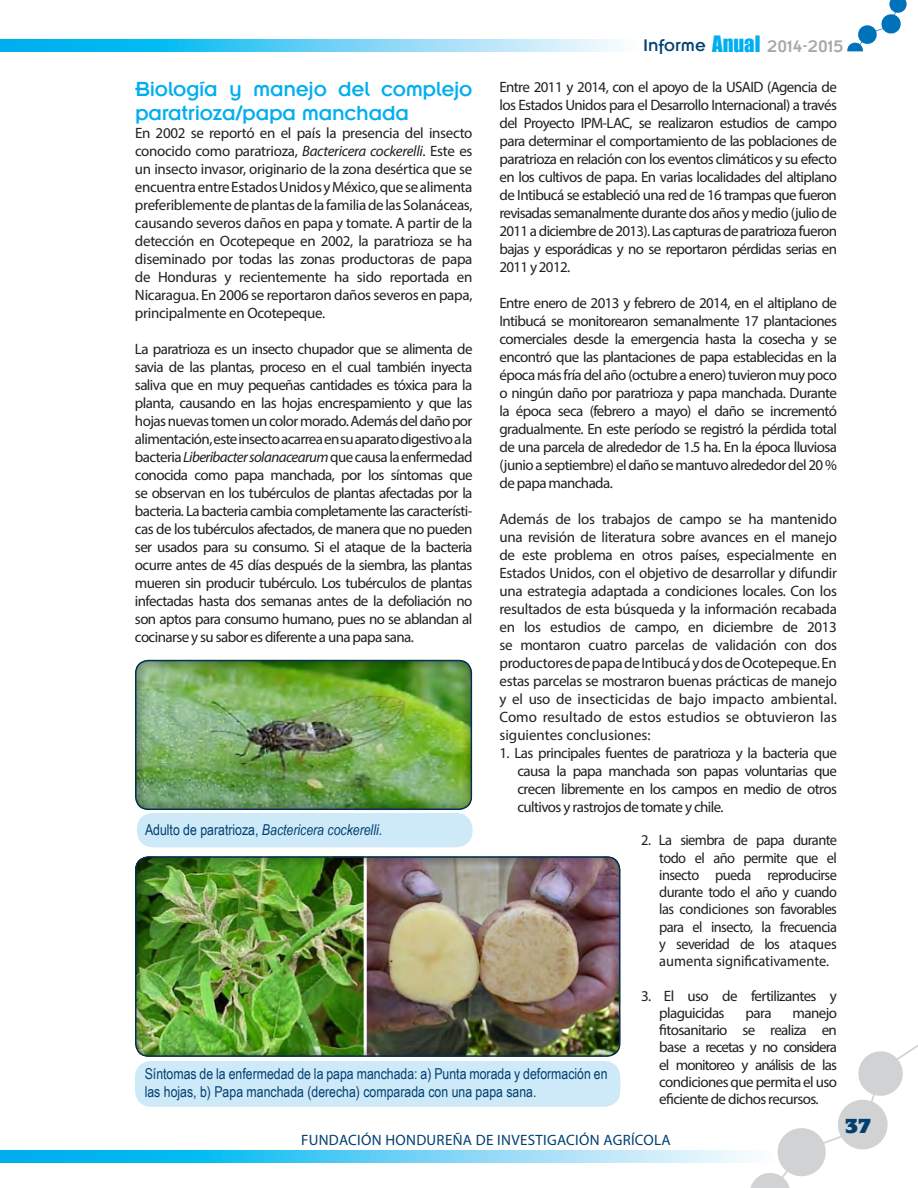
<style>
.page{position:relative;width:918px;height:1188px;background:#fff}
.page>*{position:absolute;margin:0;border:0;box-sizing:border-box;transform-origin:0 0}
.cuerpo{font:21px/24px "Emblem";letter-spacing:-.015em;color:#00aeef}
.t1{font:21px "Bevan";color:#004071}
.t2{font:17.25px "Emblem";color:#a8a9ad}
.cuerpo-2{font:15px/18px "Myriad Pro";letter-spacing:-.04em;color:#231f20;text-align:justify}
.cuerpo-3{font:15px/17.2px "Myriad Pro";letter-spacing:-.04em;color:#231f20;text-align:justify;scale:.96 1}
.Pie_de_Fotos{font:15px/18px "Arial Narrow";color:#004071}
.t3{font:15px "Myriad Pro";letter-spacing:.02em;color:#004071}
.Pie_de_Fotos-2{font:italic 15px "Arial Narrow";color:#004071}
.s1{font-style:italic}
.s2{color:#004071}
.s3{font-family:"Impact";font-size:20.7px;color:#00aeef}
.s4{font-style:normal}
</style>
<div class="page">
<svg style="left:0;top:1151px;width:738px;height:11px;background:#5fcef5"></svg>
<svg style="left:738px;top:1045px;width:180px;height:143px"></svg>
<svg style="left:847px;top:0;width:60px;height:51px"></svg>
<svg style="left:0;top:40px;width:620px;height:11px;background:#63cff5"></svg>
<div style="left:133px;top:657px;width:339px;height:154px;background:#231f20;opacity:.5"></div>
<div style="left:137px;top:813px;width:336px;height:34px;background:#cee9f8;border-radius:16px"></div>
<div style="left:132px;top:853px;width:489px;height:204px;background:#231f20;opacity:.5"></div>
<div style="left:135px;top:1061px;width:485px;height:46px;background:#cee9f8;border-radius:16px"></div>
<p class="cuerpo" style="left:135px;top:77px;width:339px">Biología y manejo del complejo paratrioza/papa manchada</p>
<p class="cuerpo-2" style="left:135px;top:123px;width:339px">En 2002 se reportó en el país la presencia del insecto conocido como paratrioza, <span class="s1">Bactericera cockerelli</span>. Este es un insecto invasor, originario de la zona desértica que se encuentra entre Estados Unidos y México, que se alimenta preferiblemente de plantas de la familia de las Solanáceas, causando severos daños en papa y tomate. A partir de la detección en Ocotepeque en 2002, la paratrioza se ha diseminado por todas las zonas productoras de papa de Honduras y recientemente ha sido reportada en Nicaragua. En 2006 se reportaron daños severos en papa, principalmente en Ocotepeque.</p>
<p class="cuerpo-2" style="left:135px;top:339px;width:339px">La paratrioza es un insecto chupador que se alimenta de savia de las plantas, proceso en el cual también inyecta saliva que en muy pequeñas cantidades es tóxica para la planta, causando en las hojas encrespamiento y que las hojas nuevas tomen un color morado. Además del daño por alimentación, este insecto acarrea en su aparato digestivo a la bacteria <span class="s1">Liberibacter solanacearum</span> que causa la enfermedad conocida como papa manchada, por los síntomas que se observan en los tubérculos de plantas afectadas por la bacteria. La bacteria cambia completamente las característi&shy;cas de los tubérculos afectados, de manera que no pueden ser usados para su consumo. Si el ataque de la bacteria ocurre antes de 45 días después de la siembra, las plantas mueren sin producir tubérculo. Los tubérculos de plantas infectadas hasta dos semanas antes de la defoliación no son aptos para consumo humano, pues no se ablandan al cocinarse y su sabor es diferente a una papa sana.</p>
<p class="t2" style="left:643px;top:37px;width:202px"><span class="s2">Informe</span> <span class="s3">Anual</span> 2014-2015</p>
<p class="cuerpo-2" style="left:499px;top:78px;width:339px">Entre 2011 y 2014, con el apoyo de la USAID (Agencia de los Estados Unidos para el Desarrollo Internacional) a través del Proyecto IPM-LAC, se realizaron estudios de campo para determinar el comportamiento de las poblaciones de paratrioza en relación con los eventos climáticos y su efecto en los cultivos de papa. En varias localidades del altiplano de Intibucá se estableció una red de 16 trampas que fueron revisadas semanalmente durante dos años y medio (julio de 2011 a diciembre de 2013). Las capturas de paratrioza fueron bajas y esporádicas y no se reportaron pérdidas serias en 2011 y 2012.</p>
<p class="cuerpo-2" style="left:499px;top:294px;width:339px">Entre enero de 2013 y febrero de 2014, en el altiplano de Intibucá se monitorearon semanalmente 17 plantaciones comerciales desde la emergencia hasta la cosecha y se encontró que las plantaciones de papa establecidas en la época más fría del año (octubre a enero) tuvieron muy poco o ningún daño por paratrioza y papa manchada. Durante la época seca (febrero a mayo) el daño se incrementó gradualmente. En este período se registró la pérdida total de una parcela de alrededor de 1.5 ha. En la época lluviosa (junio a septiembre) el daño se mantuvo alrededor del 20 % de papa manchada.</p>
<p class="cuerpo-2" style="left:499px;top:510px;width:339px">Además de los trabajos de campo se ha mantenido una revisión de literatura sobre avances en el manejo de este problema en otros países, especialmente en Estados Unidos, con el objetivo de desarrollar y difundir una estrategia adaptada a condiciones locales. Con los resultados de esta búsqueda y la información recabada en los estudios de campo, en diciembre de 2013 se montaron cuatro parcelas de validación con dos productores de papa de Intibucá y dos de Ocotepeque. En estas parcelas se mostraron buenas prácticas de manejo y el uso de insecticidas de bajo impacto ambiental.<br>Como resultado de estos estudios se obtuvieron las siguientes conclusiones:</p>
<p class="cuerpo-2" style="left:518px;top:744px;width:321px;text-indent:-18px">1. Las principales fuentes de paratrioza y la bacteria que causa la papa manchada son papas voluntarias que crecen libremente en los campos en medio de otros cultivos y rastrojos de tomate y chile.</p>
<p class="Pie_de_Fotos-2" style="left:145px;top:820px;width:239px"><span class="s4">Adulto de paratrioza,</span> Bactericera cockerelli<span class="s4">.</span></p>
<p class="Pie_de_Fotos" style="left:145px;top:1064px;width:464px">Síntomas de la enfermedad de la papa manchada: a) Punta morada y deformación en las hojas, b) Papa manchada (derecha) comparada con una papa sana.</p>
<p class="cuerpo-3" style="left:659px;top:832px;width:187px;text-indent:-18px">2. La siembra de papa durante todo el año permite que el insecto pueda reproducirse durante todo el año y cuando las condiciones son favorables para el insecto, la frecuencia y severidad de los ataques aumenta significativamente.</p>
<p class="cuerpo-2" style="left:659px;top:987px;width:179px;line-height:17.2px;text-indent:-18px">3. El uso de fertilizantes y plaguicidas</p>
<p class="cuerpo-2" style="left:659px;top:1004px;width:179px;line-height:17.2px;text-indent:133px">manejo fitosanitario se realiza en base a recetas y no considera el monitoreo y análisis de las condiciones que permita el uso eficiente de dichos recursos.</p>
<p class="cuerpo-2" style="left:746px;top:1004px;width:28px">para</p>
<p class="t3" style="left:301px;top:1131px;width:371px">FUNDACIÓN HONDUREÑA DE INVESTIGACIÓN AGRÍCOLA</p>
<h1 class="t1" style="left:845px;top:1108px;width:27px">37</h1>
</div>
